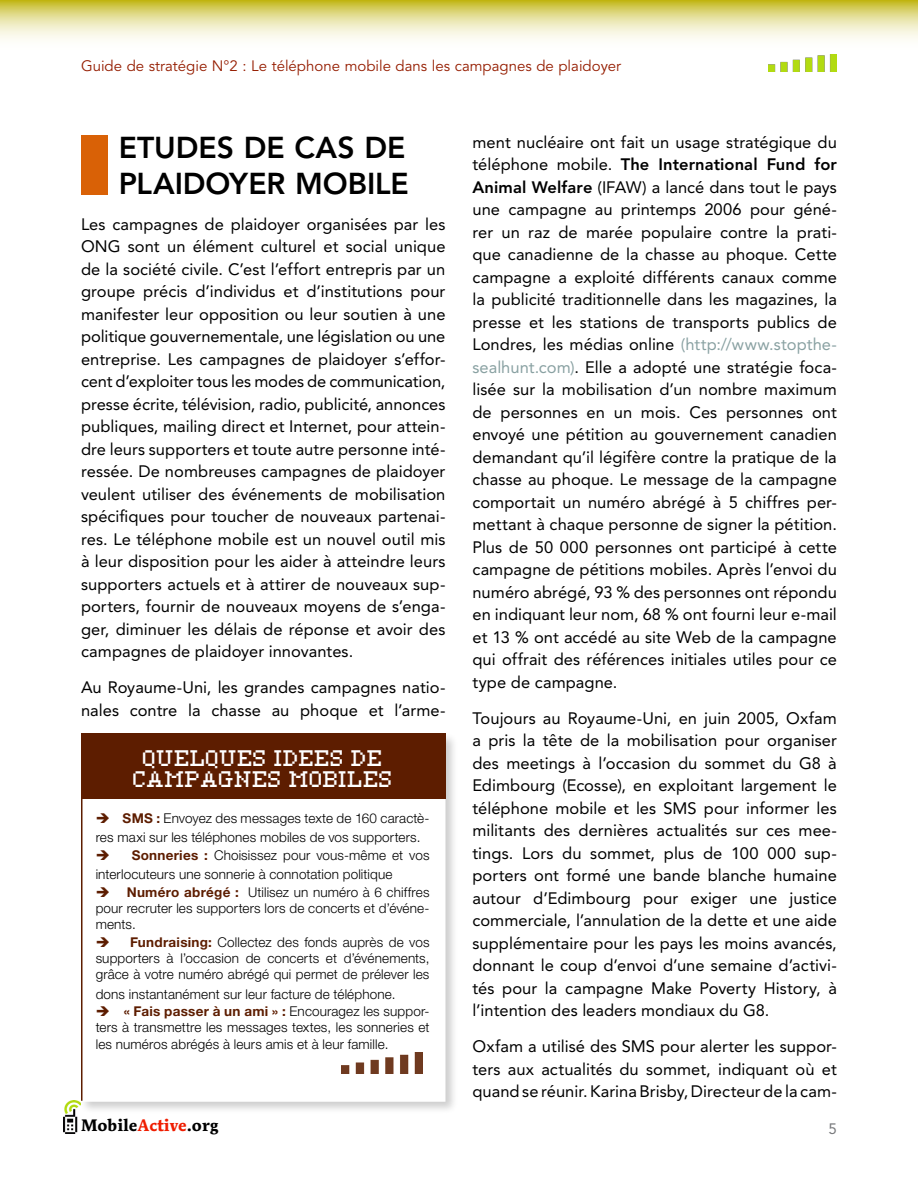
<style>
.page{position:relative;width:918px;height:1188px;background:#fff}
.page>*{position:absolute;margin:0;border:0;box-sizing:border-box;transform-origin:0 0}
.t1{font:800 30px/36px "Avenir LT Std";letter-spacing:-.005em;color:#000}
.t2{font:18px/21px "Ceriph 0755";color:#fff;text-align:center}
.t3{font:16.5px/22.5px "Avenir LT Std";letter-spacing:.005em;color:#000;text-align:justify}
.t4{font:700 16.5px "Mendoza Roman Std";color:#000}
.t5{font:15px "Avenir LT Std";color:#951d00}
.t6{font:15px "Avenir LT Std";color:#77787b}
.t7{font:300 13.5px/16.2px "Helvetica Neue LT Std";letter-spacing:.01em;color:#000;text-align:justify}
.s1{color:#5d1d00}
.s2{font-weight:700;color:#5d1d00}
.s3{color:#ef1d00}
.s4{font-weight:800}
.s5{color:#89a1a2}
</style>
<div class="page">
<img style="left:768px;top:54px;width:69px;height:17px">
<img style="left:64px;top:1101px;width:15px;height:33px">
<svg style="left:0;top:0;width:918px;height:40px"></svg>
<div style="left:81px;top:135px;width:27px;height:59px;background:#d96106"></div>
<div style="left:79px;top:732px;width:386px;height:389px;background:#000;opacity:.2"></div>
<div style="left:81px;top:734px;width:365px;height:368px;background:#fff;border:2px solid #fff"></div>
<div style="left:81px;top:734px;width:365px;height:65px;background:#5d1d00"></div>
<hr style="left:81px;top:737px;width:1px;height:364px;background:#5d1d00">
<img style="left:341px;top:1053px;width:81px;height:21px">
<p class="t5" style="left:81px;top:57px;width:542px">Guide de stratégie N°2 : Le téléphone mobile dans les campagnes de plaidoyer</p>
<h1 class="t1" style="left:119px;top:129px;width:292px">ETUDES DE CAS DE<br>PLAIDOYER MOBILE</h1>
<p class="t3" style="left:81px;top:213px;width:366px">Les campagnes de plaidoyer organisées par les ONG sont un élément culturel et social unique de la société civile. C’est l’effort entrepris par un groupe précis d’individus et d’institutions pour manifester leur opposition ou leur soutien à une politique gouvernementale, une législation ou une entreprise. Les campagnes de plaidoyer s’effor&shy;cent d’exploiter tous les modes de communication, presse écrite, télévision, radio, publicité, annonces publiques, mailing direct et Internet, pour attein&shy;dre leurs supporters et toute autre personne inté&shy;ressée. De nombreuses campagnes de plaidoyer veulent utiliser des événements de mobilisation spécifiques pour toucher de nouveaux partenai&shy;res. Le téléphone mobile est un nouvel outil mis à leur disposition pour les aider à atteindre leurs supporters actuels et à attirer de nouveaux sup&shy;porters, fournir de nouveaux moyens de s’enga&shy;ger, diminuer les délais de réponse et avoir des campagnes de plaidoyer innovantes.</p>
<p class="t3" style="left:81px;top:676px;width:366px">Au Royaume-Uni, les grandes campagnes natio&shy;nales contre la chasse au phoque et l’arme-</p>
<p class="t2" style="left:134px;top:746px;width:261px">QUELQUES IDEES DE<br>CAMPAGNES MOBILES</p>
<p class="t7" style="left:96px;top:808px;width:335px;line-height:19.5px"><span class="s1">➔</span> <span class="s2">SMS :</span> Envoyez des messages texte de 160 caractè&shy;res maxi sur les téléphones mobiles de vos supporters.</p>
<p class="t7" style="left:96px;top:845px;width:335px;line-height:19.5px"><span class="s1">➔</span> <span class="s2">Sonneries :</span> Choisissez pour vous-même et vos interlocuteurs une sonnerie à connotation politique</p>
<p class="t7" style="left:96px;top:884px;width:335px"><span class="s1">➔</span> <span class="s2">Numéro abrégé :</span> Utilisez un numéro à 6 chiffres pour recruter les supporters lors de concerts et d’événe&shy;ments.</p>
<p class="t7" style="left:96px;top:934px;width:335px"><span class="s1">➔</span> <span class="s2">Fundraising:</span> Collectez des fonds auprès de vos supporters à l’occasion de concerts et d’événements, grâce à votre numéro abrégé qui permet de prélever les</p>
<p class="t7" style="left:96px;top:985px;width:301px">dons instantanément sur leur facture de téléphone.</p>
<p class="t7" style="left:96px;top:1003px;width:335px"><span class="s1">➔</span> <span class="s2">« Fais passer à un ami » :</span> Encouragez les suppor&shy;ters à transmettre les messages textes, les sonneries et les numéros abrégés à leurs amis et à leur famille.</p>
<p class="t4" style="left:81px;top:1115px;width:139px">Mobile<span class="s3">Active</span>.org</p>
<p class="t3" style="left:472px;top:131px;width:366px">ment nucléaire ont fait un usage stratégique du téléphone mobile. <span class="s4">The International Fund for Animal Welfare</span> (IFAW) a lancé dans tout le pays une campagne au printemps 2006 pour géné&shy;rer un raz de marée populaire contre la prati&shy;que canadienne de la chasse au phoque. Cette campagne a exploité différents canaux comme la publicité traditionnelle dans les magazines, la presse et les stations de transports publics de Londres, les médias online <span class="s5">(http://www.stopthe&shy;sealhunt.com)</span>. Elle a adopté une stratégie foca&shy;lisée sur la mobilisation d’un nombre maximum de personnes en un mois. Ces personnes ont envoyé une pétition au gouvernement canadien demandant qu’il légifère contre la pratique de la chasse au phoque. Le message de la campagne comportait un numéro abrégé à 5 chiffres per&shy;mettant à chaque personne de signer la pétition.<br>Plus de 50 000 personnes ont participé à cette campagne de pétitions mobiles. Après l’envoi du numéro abrégé, 93 % des personnes ont répondu en indiquant leur nom, 68 % ont fourni leur e-mail et 13 % ont accédé au site Web de la campagne qui offrait des références initiales utiles pour ce type de campagne.</p>
<p class="t3" style="left:472px;top:707px;width:366px">Toujours au Royaume-Uni, en juin 2005, Oxfam a pris la tête de la mobilisation pour organiser des meetings à l’occasion du sommet du G8 à Edimbourg (Ecosse), en exploitant largement le téléphone mobile et les SMS pour informer les militants des dernières actualités sur ces mee&shy;tings. Lors du sommet, plus de 100 000 sup&shy;porters ont formé une bande blanche humaine autour d’Edimbourg pour exiger une justice commerciale, l’annulation de la dette et une aide supplémentaire pour les pays les moins avancés, donnant le coup d’envoi d’une semaine d’activi&shy;tés pour la campagne Make Poverty History, à l’intention des leaders mondiaux du G8.</p>
<p class="t3" style="left:472px;top:1035px;width:366px">Oxfam a utilisé des SMS pour alerter les suppor&shy;ters aux actualités du sommet, indiquant où et quand se réunir. Karina Brisby, Directeur de la cam-</p>
<p class="t6" style="left:829px;top:1120px;width:10px">5</p>
</div>
